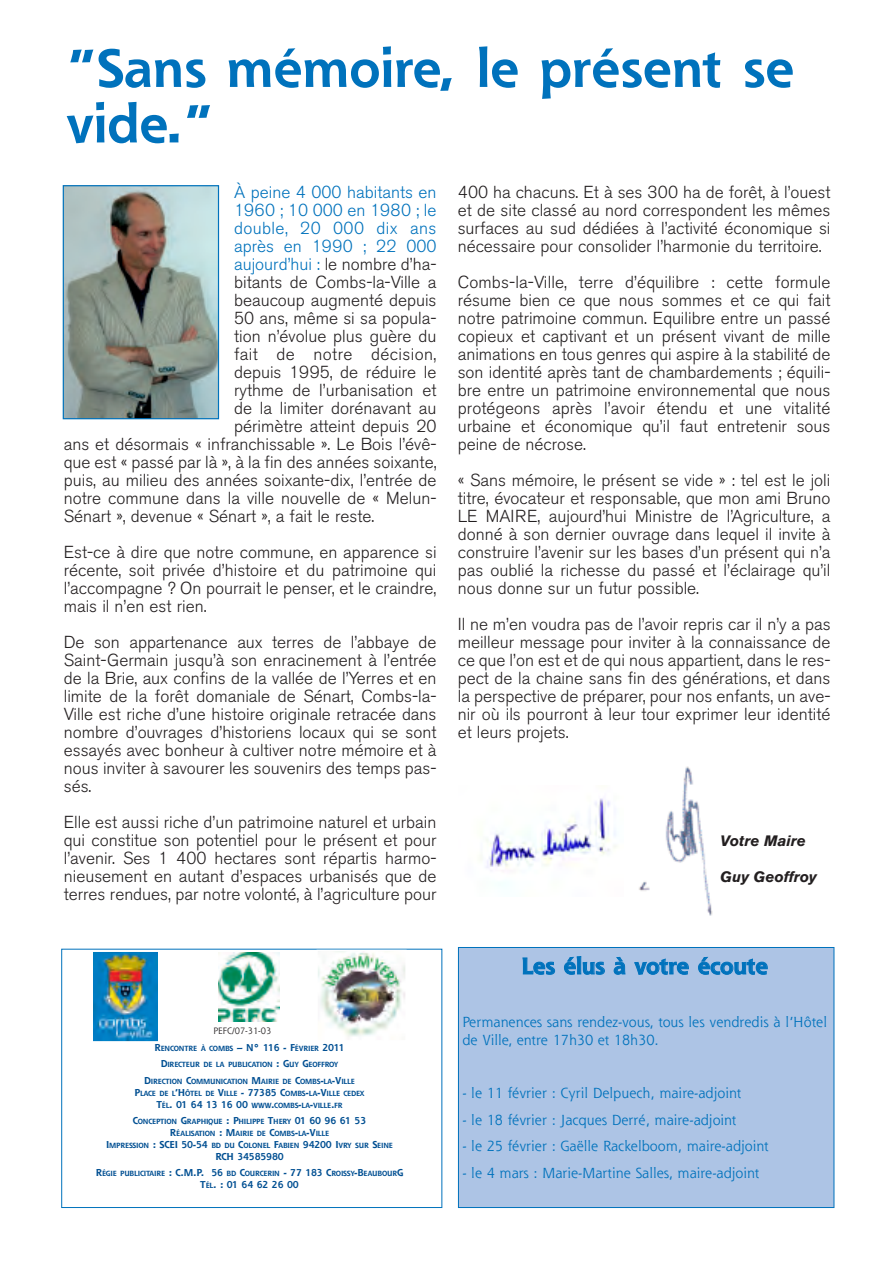
<style>
.page{position:relative;width:893px;height:1263px;background:#fff}
.page>*{position:absolute;margin:0;border:0;box-sizing:border-box;transform-origin:0 0}
.t1{font:700 52.5px/55.5px "Shannon";color:#0072bc}
.t2{font:700 22.5px "Shannon";color:#0072bc}
.t3{font:300 17.25px/18px "Akzidenz Grotesk BE";color:#231f20;text-align:justify}
.t4{font:300 17.25px "Akzidenz Grotesk BE";color:#0072bc}
.t5{font:300 17.25px "Akzidenz Grotesk BE";letter-spacing:.025em;color:#231f20}
.t6{font:300 17.25px "Akzidenz Grotesk BE";letter-spacing:.025em;color:#0072bc}
.t7{font:italic 700 15px "Akzidenz Grotesk BE";color:#231f20}
.t8{font:14.25px/18px "Shannon";color:#0072bc}
.t9{font:700 9.75px "Shannon";letter-spacing:-.02em;color:#004f92}
.t10{font:9px "Shannon";color:#231f20}
.t11{font:700 7.35px/12px "Shannon";letter-spacing:-.025em;color:#004f92;text-align:center}
.s1{color:#0072bc}
.s2{font-size:9.75px}
.s3{font-size:7.35px}
</style>
<div class="page">
<div style="left:61px;top:949px;width:381px;height:259px;border:1px solid #0072bc"></div>
<img style="left:93px;top:953px;width:64px;height:87px">
<div style="left:69px;top:951px;width:102px;height:91px;border:1px solid #fff"></div>
<img style="left:319px;top:952px;width:86px;height:85px">
<img style="left:65px;top:187px;width:152px;height:230px">
<div style="left:63px;top:185px;width:156px;height:234px;border:1px solid #0072bc"></div>
<div style="left:458px;top:947px;width:376px;height:260px;background:#adc4e5"></div>
<div style="left:458px;top:947px;width:376px;height:261px;border:1px solid #0072bc"></div>
<img style="left:480px;top:798px;width:137px;height:88px">
<img style="left:639px;top:766px;width:74px;height:150px">
<img style="left:219px;top:953px;width:60px;height:68px">
<h1 class="t1" style="left:66px;top:46px;width:730px">“Sans mémoire, le présent se vide.”</h1>
<p class="t4" style="left:234px;top:185px;width:204px">À peine 4 000 habitants en</p>
<p class="t4" style="left:234px;top:203px;width:204px">1960 ; 10 000 en 1980 ; le</p>
<p class="t6" style="left:234px;top:221px;width:204px">double, 20 000 dix ans</p>
<p class="t4" style="left:234px;top:239px;width:204px">après en 1990 ; 22 000</p>
<p class="t3" style="left:234px;top:256px;width:204px"><span class="s1">aujourd’hui :</span> le nombre d’ha-</p>
<p class="t3" style="left:234px;top:274px;width:204px">bitants de Combs-la-Ville a</p>
<p class="t3" style="left:234px;top:292px;width:204px">beaucoup augmenté depuis</p>
<p class="t3" style="left:234px;top:310px;width:204px">50 ans, même si sa popula-</p>
<p class="t3" style="left:234px;top:328px;width:204px">tion n’évolue plus guère du</p>
<p class="t5" style="left:234px;top:347px;width:204px">fait de notre décision,</p>
<p class="t3" style="left:234px;top:364px;width:204px">depuis 1995, de réduire le</p>
<p class="t3" style="left:234px;top:382px;width:204px">rythme de l’urbanisation et</p>
<p class="t3" style="left:234px;top:400px;width:204px">de la limiter dorénavant au</p>
<p class="t3" style="left:234px;top:418px;width:204px">périmètre atteint depuis 20</p>
<p class="t3" style="left:64px;top:436px;width:374px">ans et désormais « infranchissable ». Le Bois l’évê-</p>
<p class="t3" style="left:64px;top:454px;width:374px">que est « passé par là », à la fin des années soixante,</p>
<p class="t3" style="left:64px;top:472px;width:374px">puis, au milieu des années soixante-dix, l’entrée de</p>
<p class="t3" style="left:64px;top:490px;width:374px">notre commune dans la ville nouvelle de « Melun-</p>
<p class="t3" style="left:64px;top:508px;width:312px">Sénart », devenue « Sénart », a fait le reste.</p>
<p class="t3" style="left:64px;top:544px;width:374px">Est-ce à dire que notre commune, en apparence si récente, soit privée d’histoire et du patrimoine qui l’accompagne ? On pourrait le penser, et le craindre, mais il n’en est rien.</p>
<p class="t3" style="left:64px;top:634px;width:374px">De son appartenance aux terres de l’abbaye de Saint-Germain jusqu’à son enracinement à l’entrée de la Brie, aux confins de la vallée de l’Yerres et en limite de la forêt domaniale de Sénart, Combs-la-Ville est riche d’une histoire originale retracée dans nombre d’ouvrages d’historiens locaux qui se sont essayés avec bonheur à cultiver notre mémoire et à nous inviter à savourer les souvenirs des temps pas&shy;sés.</p>
<p class="t3" style="left:64px;top:814px;width:374px">Elle est aussi riche d’un patrimoine naturel et urbain qui constitue son potentiel pour le présent et pour l’avenir. Ses 1 400 hectares sont répartis harmo&shy;nieusement en autant d’espaces urbanisés que de terres rendues, par notre volonté, à l’agriculture pour</p>
<p class="t10" style="left:213px;top:1028px;width:59px">PEFC/07-31-03</p>
<p class="t11" style="left:154px;top:1043px;width:192px"><span class="s2">R</span>ENCONTRE À COMBS <span class="s2">– N° 116 - F</span>ÉVRIER <span class="s2">2011</span></p>
<p class="t11" style="left:161px;top:1060px;width:179px"><span class="s2">D</span>IRECTEUR DE LA PUBLICATION <span class="s2">: G</span>UY <span class="s2">G</span>EOFFROY</p>
<p class="t11" style="left:134px;top:1076px;width:232px"><span class="s2">D</span>IRECTION <span class="s2">C</span>OMMUNICATION <span class="s2">M</span>AIRIE DE <span class="s2">C</span>OMBS<span class="s2">-</span>LA<span class="s2">-V</span>ILLE<br><span class="s2">P</span>LACE DE L<span class="s2">’H</span>ÔTEL DE <span class="s2">V</span>ILLE <span class="s2">- 77385 C</span>OMBS<span class="s2">-</span>LA<span class="s2">-V</span>ILLE CEDEX<br><span class="s2">T</span>ÉL<span class="s2">. 01 64 13 16 00</span> WWW<span class="s2">.</span>COMBS<span class="s2">-</span>LA<span class="s2">-</span>VILLE<span class="s2">.</span>FR</p>
<p class="t11" style="left:106px;top:1116px;width:288px"><span class="s2">C</span>ONCEPTION <span class="s2">G</span>RAPHIQUE <span class="s2">: P</span>HILIPPE <span class="s2">T</span>HERY <span class="s2">01 60 96 61 53<br>R</span>ÉALISATION <span class="s2">: M</span>AIRIE DE <span class="s2">C</span>OMBS<span class="s2">-</span>LA<span class="s2">-V</span>ILLE<br><span class="s2">I</span>MPRESSION <span class="s2">: SCEI 50-54</span> BD DU <span class="s2">C</span>OLONEL <span class="s2">F</span>ABIEN <span class="s2">94200 I</span>VRY SUR <span class="s2">S</span>EINE</p>
<p class="t9" style="left:215px;top:1153px;width:70px">RCH 34585980</p>
<p class="t11" style="left:96px;top:1168px;width:309px"><span class="s2">R</span>ÉGIE PUBLICITAIRE <span class="s2">: C.M.P. 56</span> BD <span class="s2">C</span>OURCERIN <span class="s2">- 77 183 C</span>ROISSY<span class="s2">-B</span>EAUBOUR<span class="s2">G</span></p>
<p class="t9" style="left:200px;top:1181px;width:100px">T<span class="s3">ÉL</span>. : 01 64 62 26 00</p>
<p class="t3" style="left:458px;top:184px;width:374px">400 ha chacuns. Et à ses 300 ha de forêt, à l’ouest et de site classé au nord correspondent les mêmes surfaces au sud dédiées à l’activité économique si nécessaire pour consolider l’harmonie du territoire.</p>
<p class="t3" style="left:458px;top:274px;width:374px">Combs-la-Ville, terre d’équilibre : cette formule résume bien ce que nous sommes et ce qui fait notre patrimoine commun. Equilibre entre un passé copieux et captivant et un présent vivant de mille animations en tous genres qui aspire à la stabilité de son identité après tant de chambardements ; équili&shy;bre entre un patrimoine environnemental que nous protégeons après l’avoir étendu et une vitalité urbaine et économique qu’il faut entretenir sous peine de nécrose.</p>
<p class="t3" style="left:458px;top:472px;width:374px">« Sans mémoire, le présent se vide » : tel est le joli titre, évocateur et responsable, que mon ami Bruno LE MAIRE, aujourd’hui Ministre de l’Agriculture, a donné à son dernier ouvrage dans lequel il invite à construire l’avenir sur les bases d’un présent qui n’a pas oublié la richesse du passé et l’éclairage qu’il nous donne sur un futur possible.</p>
<p class="t3" style="left:458px;top:616px;width:374px">Il ne m’en voudra pas de l’avoir repris car il n’y a pas meilleur message pour inviter à la connaissance de ce que l’on est et de qui nous appartient, dans le res&shy;pect de la chaine sans fin des générations, et dans la perspective de préparer, pour nos enfants, un ave&shy;nir où ils pourront à leur tour exprimer leur identité et leurs projets.</p>
<p class="t7" style="left:720px;top:835px;width:87px">Votre Maire</p>
<p class="t7" style="left:720px;top:871px;width:98px">Guy Geoffroy</p>
<h2 class="t2" style="left:521px;top:958px;width:248px">Les élus à votre écoute</h2>
<p class="t8" style="left:462px;top:1015px;width:366px">Permanences sans rendez-vous, tous les vendredis à l’Hôtel de Ville, entre 17h30 et 18h30.</p>
<p class="t8" style="left:462px;top:1086px;width:280px">- le 11 février : Cyril Delpuech, maire-adjoint</p>
<p class="t8" style="left:462px;top:1112px;width:275px">- le 18 février : Jacques Derré, maire-adjoint</p>
<p class="t8" style="left:462px;top:1139px;width:308px">- le 25 février : Gaëlle Rackelboom, maire-adjoint</p>
<p class="t8" style="left:462px;top:1165px;width:298px">- le 4 mars : Marie-Martine Salles, maire-adjoint</p>
</div>
